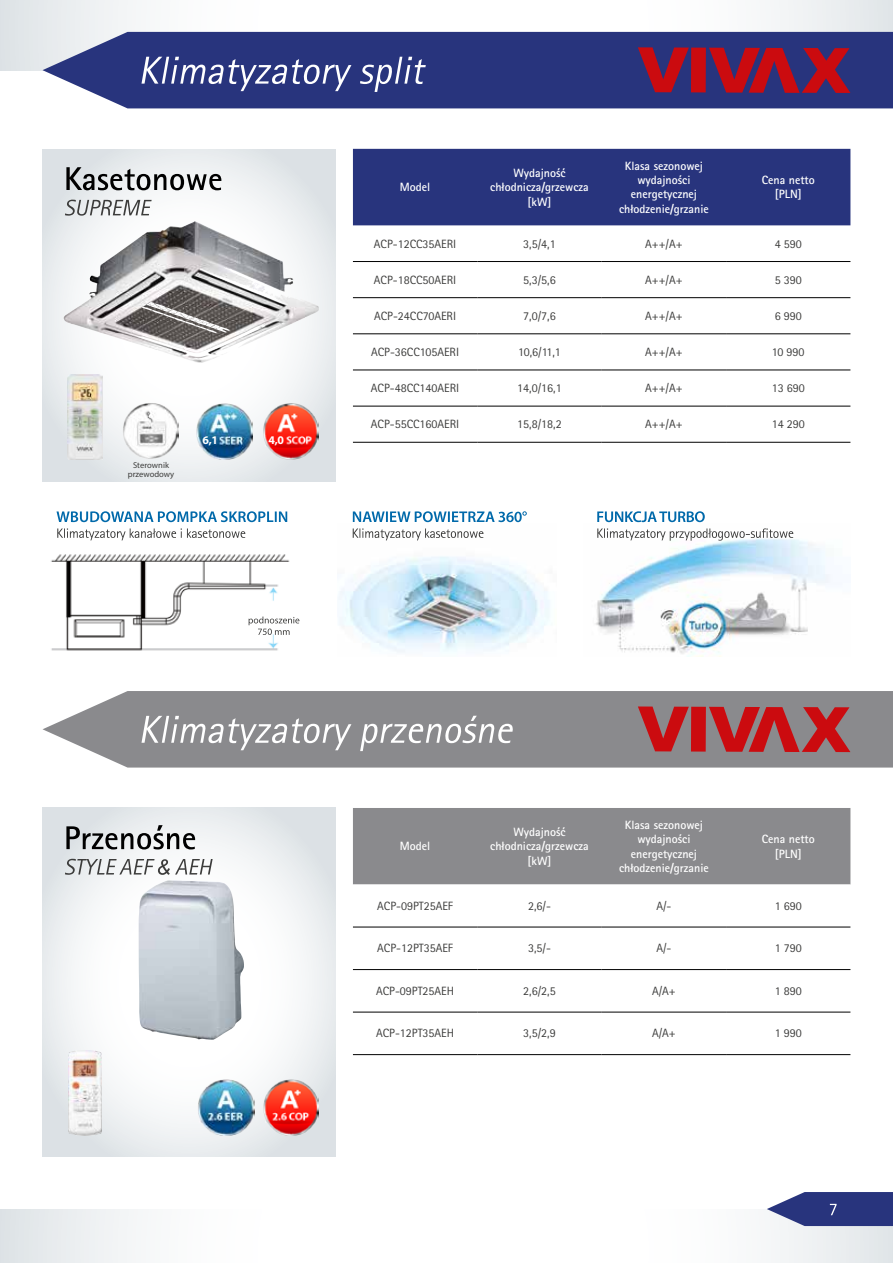
<style>
.page{position:relative;width:893px;height:1263px;background:#fff}
.page>*{position:absolute;margin:0;border:0;box-sizing:border-box;transform-origin:0 0}
.t1{font:12px "Mati Rotis Sans Serif Std Regular";color:#3c3c3b}
.t2{font:12px/14.4px "Mati Rotis Sans Serif Std Bold";color:#fff;text-align:center}
.t3{font:700 11.7px "Myriad Pro";color:#fff}
.t4{font:8.55px/8.6px "Myriad Pro";color:#3c3c3b;text-align:center}
</style>
<div class="page">
<svg style="left:1px;top:0;width:892px;height:70px"></svg>
<svg style="left:43px;top:32px;width:850px;height:76px;background:#364185"></svg>
<svg style="left:141px;top:57px;width:285px;height:35px;background:#525b96"></svg>
<hr style="left:0;top:0;width:1px;height:70px;background:#dce1e5">
<div style="left:691px;top:48px;width:15px;height:44px;background:#cb0b0f"></div>
<svg style="left:638px;top:47px;width:51px;height:45px;background:#791f45"></svg>
<svg style="left:709px;top:48px;width:141px;height:45px;background:#821d3f"></svg>
<svg style="left:1px;top:1209px;width:892px;height:54px"></svg>
<hr style="left:0;top:1209px;width:1px;height:54px;background:#dce1e5">
<svg style="left:43px;top:149px;width:293px;height:332px"></svg>
<img style="left:64px;top:221px;width:157px;height:142px">
<svg style="left:66px;top:167px;width:155px;height:23px"></svg>
<div style="left:353px;top:149px;width:497px;height:76px;background:#28347d"></div>
<hr style="left:353px;top:261px;width:124px;height:1px;background:#000">
<hr style="left:477px;top:261px;width:125px;height:1px;background:#000">
<hr style="left:602px;top:261px;width:124px;height:1px;background:#000">
<hr style="left:726px;top:261px;width:124px;height:1px;background:#000">
<hr style="left:353px;top:297px;width:124px;height:1px;background:#000">
<hr style="left:477px;top:297px;width:125px;height:1px;background:#000">
<hr style="left:602px;top:297px;width:124px;height:1px;background:#000">
<hr style="left:726px;top:297px;width:124px;height:1px;background:#000">
<hr style="left:353px;top:334px;width:124px;height:1px;background:#000">
<hr style="left:477px;top:334px;width:125px;height:1px;background:#000">
<hr style="left:602px;top:334px;width:124px;height:1px;background:#000">
<hr style="left:726px;top:334px;width:124px;height:1px;background:#000">
<hr style="left:353px;top:370px;width:124px;height:1px;background:#000">
<hr style="left:477px;top:370px;width:125px;height:1px;background:#000">
<hr style="left:602px;top:370px;width:124px;height:1px;background:#000">
<hr style="left:726px;top:370px;width:124px;height:1px;background:#000">
<hr style="left:353px;top:406px;width:124px;height:1px;background:#000">
<hr style="left:477px;top:406px;width:125px;height:1px;background:#000">
<hr style="left:602px;top:406px;width:124px;height:1px;background:#000">
<hr style="left:726px;top:406px;width:124px;height:1px;background:#000">
<hr style="left:353px;top:442px;width:124px;height:1px;background:#000">
<hr style="left:477px;top:442px;width:125px;height:1px;background:#000">
<hr style="left:602px;top:442px;width:124px;height:1px;background:#000">
<hr style="left:726px;top:442px;width:124px;height:1px;background:#000">
<img style="left:262px;top:402px;width:57px;height:57px">
<img style="left:195px;top:402px;width:57px;height:57px">
<img style="left:67px;top:374px;width:36px;height:85px">
<svg style="left:43px;top:808px;width:293px;height:349px"></svg>
<img style="left:139px;top:880px;width:105px;height:160px">
<svg style="left:66px;top:825px;width:129px;height:24px"></svg>
<div style="left:353px;top:808px;width:497px;height:76px;background:#8a8a8d"></div>
<svg style="left:353px;top:884px;width:497px;height:128px"></svg>
<hr style="left:353px;top:927px;width:124px;height:1px;background:#000">
<hr style="left:477px;top:927px;width:125px;height:1px;background:#000">
<hr style="left:602px;top:927px;width:124px;height:1px;background:#000">
<hr style="left:726px;top:927px;width:124px;height:1px;background:#000">
<hr style="left:353px;top:969px;width:124px;height:1px;background:#000">
<hr style="left:477px;top:969px;width:125px;height:1px;background:#000">
<hr style="left:602px;top:969px;width:124px;height:1px;background:#000">
<hr style="left:726px;top:969px;width:124px;height:1px;background:#000">
<hr style="left:353px;top:1012px;width:124px;height:1px;background:#000">
<hr style="left:477px;top:1012px;width:125px;height:1px;background:#000">
<hr style="left:602px;top:1012px;width:124px;height:1px;background:#000">
<hr style="left:726px;top:1012px;width:124px;height:1px;background:#000">
<hr style="left:353px;top:1054px;width:124px;height:1px;background:#000">
<hr style="left:477px;top:1054px;width:125px;height:1px;background:#000">
<hr style="left:602px;top:1054px;width:124px;height:1px;background:#000">
<hr style="left:726px;top:1054px;width:124px;height:1px;background:#000">
<img style="left:68px;top:1050px;width:34px;height:85px">
<img style="left:262px;top:1078px;width:57px;height:57px">
<img style="left:197px;top:1078px;width:57px;height:57px">
<svg style="left:43px;top:691px;width:850px;height:76px;background:#939395"></svg>
<svg style="left:141px;top:716px;width:372px;height:35px;background:#a0a0a3"></svg>
<div style="left:691px;top:707px;width:15px;height:45px;background:#cb0b0f"></div>
<svg style="left:638px;top:706px;width:51px;height:45px;background:#aa4a4d"></svg>
<svg style="left:709px;top:707px;width:141px;height:45px;background:#ae4346"></svg>
<img style="left:51px;top:532px;width:249px;height:119px">
<svg style="left:57px;top:528px;width:188px;height:12px"></svg>
<svg style="left:57px;top:511px;width:230px;height:11px"></svg>
<svg style="left:249px;top:616px;width:50px;height:19px"></svg>
<img style="left:338px;top:528px;width:212px;height:125px">
<svg style="left:353px;top:528px;width:130px;height:12px"></svg>
<svg style="left:353px;top:511px;width:174px;height:11px"></svg>
<img style="left:595px;top:532px;width:235px;height:124px">
<svg style="left:597px;top:528px;width:196px;height:13px"></svg>
<svg style="left:597px;top:511px;width:108px;height:11px"></svg>
<svg style="left:767px;top:1192px;width:126px;height:34px;background:#485290"></svg>
<svg style="left:65px;top:200px;width:87px;height:16px"></svg>
<svg style="left:65px;top:859px;width:148px;height:16px"></svg>
<img style="left:123px;top:402px;width:56px;height:57px">
<p class="t4" style="left:128px;top:461px;width:48px">Sterownik przewodowy</p>
<p class="t3" style="left:203px;top:432px;width:17px">6,1</p>
<p class="t3" style="left:268px;top:432px;width:17px">4,0</p>
<p class="t2" style="left:400px;top:180px;width:32px">Model</p>
<p class="t2" style="left:490px;top:165px;width:100px">Wydajność chłodnicza/grzewcza [kW]</p>
<p class="t2" style="left:619px;top:158px;width:91px">Klasa sezonowej wydajności energetycznej chłodzenie/grzanie</p>
<p class="t2" style="left:762px;top:173px;width:55px">Cena netto [PLN]</p>
<p class="t1" style="left:374px;top:236px;width:84px">ACP-12CC35AERI</p>
<p class="t1" style="left:523px;top:236px;width:34px">3,5/4,1</p>
<p class="t1" style="left:645px;top:236px;width:39px">A++/A+</p>
<p class="t1" style="left:775px;top:236px;width:29px">4 590</p>
<p class="t1" style="left:374px;top:273px;width:84px">ACP-18CC50AERI</p>
<p class="t1" style="left:523px;top:273px;width:34px">5,3/5,6</p>
<p class="t1" style="left:645px;top:273px;width:39px">A++/A+</p>
<p class="t1" style="left:775px;top:273px;width:29px">5 390</p>
<p class="t1" style="left:374px;top:309px;width:83px">ACP-24CC70AERI</p>
<p class="t1" style="left:523px;top:309px;width:34px">7,0/7,6</p>
<p class="t1" style="left:645px;top:309px;width:39px">A++/A+</p>
<p class="t1" style="left:775px;top:309px;width:29px">6 990</p>
<p class="t1" style="left:371px;top:345px;width:89px">ACP-36CC105AERI</p>
<p class="t1" style="left:518px;top:345px;width:44px">10,6/11,1</p>
<p class="t1" style="left:645px;top:345px;width:39px">A++/A+</p>
<p class="t1" style="left:772px;top:345px;width:34px">10 990</p>
<p class="t1" style="left:371px;top:381px;width:90px">ACP-48CC140AERI</p>
<p class="t1" style="left:517px;top:381px;width:46px">14,0/16,1</p>
<p class="t1" style="left:645px;top:381px;width:39px">A++/A+</p>
<p class="t1" style="left:772px;top:381px;width:35px">13 690</p>
<p class="t1" style="left:371px;top:417px;width:90px">ACP-55CC160AERI</p>
<p class="t1" style="left:517px;top:417px;width:46px">15,8/18,2</p>
<p class="t1" style="left:645px;top:417px;width:39px">A++/A+</p>
<p class="t1" style="left:772px;top:417px;width:35px">14 290</p>
<p class="t2" style="left:400px;top:839px;width:32px">Model</p>
<p class="t2" style="left:490px;top:824px;width:100px">Wydajność chłodnicza/grzewcza [kW]</p>
<p class="t2" style="left:619px;top:817px;width:91px">Klasa sezonowej wydajności energetycznej chłodzenie/grzanie</p>
<p class="t2" style="left:762px;top:832px;width:55px">Cena netto [PLN]</p>
<p class="t1" style="left:377px;top:899px;width:77px">ACP-09PT25AEF</p>
<p class="t1" style="left:528px;top:899px;width:24px">2,6/-</p>
<p class="t1" style="left:656px;top:899px;width:17px">A/-</p>
<p class="t1" style="left:775px;top:899px;width:29px">1 690</p>
<p class="t1" style="left:377px;top:941px;width:77px">ACP-12PT35AEF</p>
<p class="t1" style="left:528px;top:941px;width:24px">3,5/-</p>
<p class="t1" style="left:656px;top:941px;width:17px">A/-</p>
<p class="t1" style="left:775px;top:941px;width:29px">1 790</p>
<p class="t1" style="left:376px;top:984px;width:79px">ACP-09PT25AEH</p>
<p class="t1" style="left:523px;top:984px;width:34px">2,6/2,5</p>
<p class="t1" style="left:652px;top:984px;width:25px">A/A+</p>
<p class="t1" style="left:775px;top:984px;width:29px">1 890</p>
<p class="t1" style="left:376px;top:1026px;width:79px">ACP-12PT35AEH</p>
<p class="t1" style="left:523px;top:1026px;width:34px">3,5/2,9</p>
<p class="t1" style="left:652px;top:1026px;width:25px">A/A+</p>
<p class="t1" style="left:775px;top:1026px;width:29px">1 990</p>
</div>
